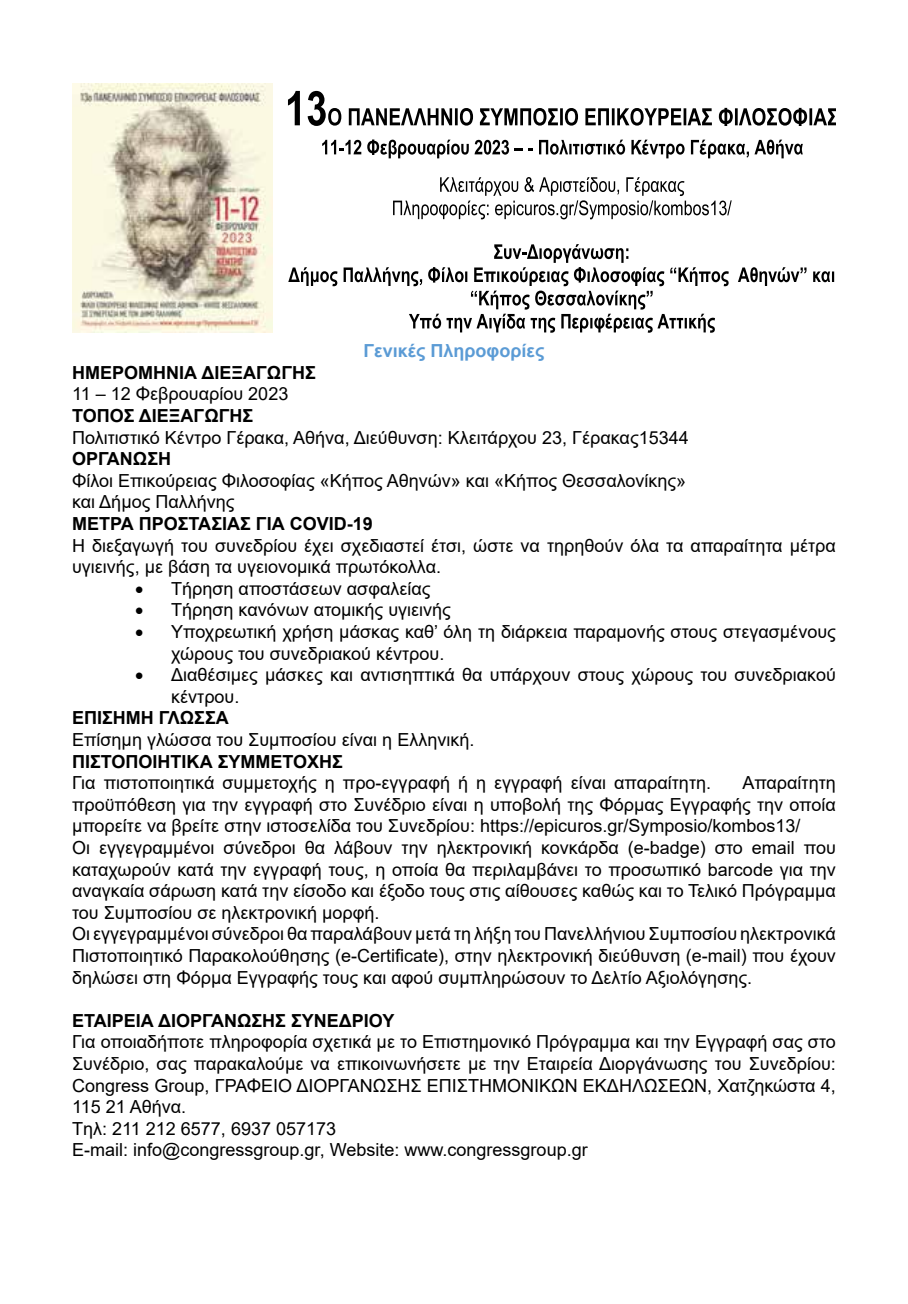
<style>
.page{position:relative;width:908px;height:1304px;background:#fff}
.page>*{position:absolute;margin:0;border:0;box-sizing:border-box;transform-origin:0 0}
.t1{font:18px/21.6px "Arial";color:#000}
.t2{font:700 18px "Arial";color:#000}
.t3{font:700 18px "Arial";color:#5b9bd5}
</style>
<div class="page">
<img style="left:72px;top:83px;width:200px;height:250px">
<svg style="left:288px;top:91px;width:547px;height:35px"></svg>
<svg style="left:322px;top:140px;width:480px;height:18px"></svg>
<svg style="left:393px;top:177px;width:338px;height:42px"></svg>
<svg style="left:288px;top:244px;width:545px;height:89px"></svg>
<p class="t3" style="left:363px;top:338px;width:182px">Γενικές Πληροφορίες</p>
<p class="t2" style="left:72px;top:360px;width:245px">ΗΜΕΡΟΜΗΝΙΑ ΔΙΕΞΑΓΩΓΗΣ</p>
<p class="t1" style="left:72px;top:383px;width:218px">11 – 12 Φεβρουαρίου 2023</p>
<p class="t2" style="left:72px;top:403px;width:183px">ΤΟΠΟΣ ΔΙΕΞΑΓΩΓΗΣ</p>
<p class="t1" style="left:72px;top:426px;width:618px">Πολιτιστικό Κέντρο Γέρακα, Αθήνα, Διεύθυνση: Κλειτάρχου 23, Γέρακας15344</p>
<p class="t2" style="left:72px;top:446px;width:101px">ΟΡΓΑΝΩΣΗ</p>
<p class="t1" style="left:72px;top:470px;width:615px">Φίλοι Επικούρειας Φιλοσοφίας «Κήπος Αθηνών» και «Κήπος Θεσσαλονίκης» και Δήμος Παλλήνης</p>
<p class="t2" style="left:72px;top:511px;width:302px">ΜΕΤΡΑ ΠΡΟΣΤΑΣΙΑΣ ΓΙΑ COVID-19</p>
<p class="t1" style="left:72px;top:534px;width:765px">Η διεξαγωγή του συνεδρίου έχει σχεδιαστεί έτσι, ώστε να τηρηθούν όλα τα απαραίτητα μέτρα υγιεινής, με βάση τα υγειονομικά πρωτόκολλα.</p>
<p class="t1" style="left:135px;top:578px;width:297px">• Τήρηση αποστάσεων ασφαλείας</p>
<p class="t1" style="left:135px;top:599px;width:317px">• Τήρηση κανόνων ατομικής υγιεινής</p>
<p class="t1" style="left:171px;top:621px;width:666px;text-indent:-36px">• Υποχρεωτική χρήση μάσκας καθ’ όλη τη διάρκεια παραμονής στους στεγασμένους χώρους του συνεδριακού κέντρου.</p>
<p class="t1" style="left:171px;top:664px;width:666px;text-indent:-36px">• Διαθέσιμες μάσκες και αντισηπτικά θα υπάρχουν στους χώρους του συνεδριακού κέντρου.</p>
<p class="t2" style="left:72px;top:705px;width:158px">ΕΠΙΣΗΜΗ ΓΛΩΣΣΑ</p>
<p class="t1" style="left:72px;top:729px;width:403px">Επίσημη γλώσσα του Συμποσίου είναι η Ελληνική.</p>
<p class="t2" style="left:72px;top:749px;width:272px">ΠΙΣΤΟΠΟΙΗΤΙΚΑ ΣΥΜΜΕΤΟΧΗΣ</p>
<p class="t1" style="left:72px;top:772px;width:640px">Για πιστοποιητικά συμμετοχής η προ-εγγραφή ή η εγγραφή είναι απαραίτητη.</p>
<p class="t1" style="left:72px;top:772px;width:765px;text-indent:670px">Απαραίτητη προϋπόθεση για την εγγραφή στο Συνέδριο είναι η υποβολή της Φόρμας Εγγραφής την οποία μπορείτε να βρείτε στην ιστοσελίδα του Συνεδρίου: https://epicuros.gr/Symposio/kombos13/<br>Οι εγγεγραμμένοι σύνεδροι θα λάβουν την ηλεκτρονική κονκάρδα (e-badge) στο email που καταχωρούν κατά την εγγραφή τους, η οποία θα περιλαμβάνει το προσωπικό barcode για την αναγκαία σάρωση κατά την είσοδο και έξοδο τους στις αίθουσες καθώς και το Τελικό Πρόγραμμα του Συμποσίου σε ηλεκτρονική μορφή.<br>Οι εγγεγραμμένοι σύνεδροι θα παραλάβουν μετά τη λήξη του Πανελλήνιου Συμποσίου ηλεκτρονικά Πιστοποιητικό Παρακολούθησης (e-Certificate), στην ηλεκτρονική διεύθυνση (e-mail) που έχουν δηλώσει στη Φόρμα Εγγραφής τους και αφού συμπληρώσουν το Δελτίο Αξιολόγησης.</p>
<p class="t2" style="left:72px;top:1008px;width:324px">ΕΤΑΙΡΕΙΑ ΔΙΟΡΓΑΝΩΣΗΣ ΣΥΝΕΔΡΙΟΥ</p>
<p class="t1" style="left:72px;top:1031px;width:765px">Για οποιαδήποτε πληροφορία σχετικά με το Επιστημονικό Πρόγραμμα και την Εγγραφή σας στο Συνέδριο, σας παρακαλούμε να επικοινωνήσετε με την Εταιρεία Διοργάνωσης του Συνεδρίου:<br>Congress Group, ΓΡΑΦΕΙΟ ΔΙΟΡΓΑΝΩΣΗΣ ΕΠΙΣΤΗΜΟΝΙΚΩΝ ΕΚΔΗΛΩΣΕΩΝ, Χατζηκώστα 4, 115 21 Αθήνα.<br>Tηλ: 211 212 6577, 6937 057173<br>E-mail: info@congressgroup.gr, Website: www.congressgroup.gr</p>
</div>
